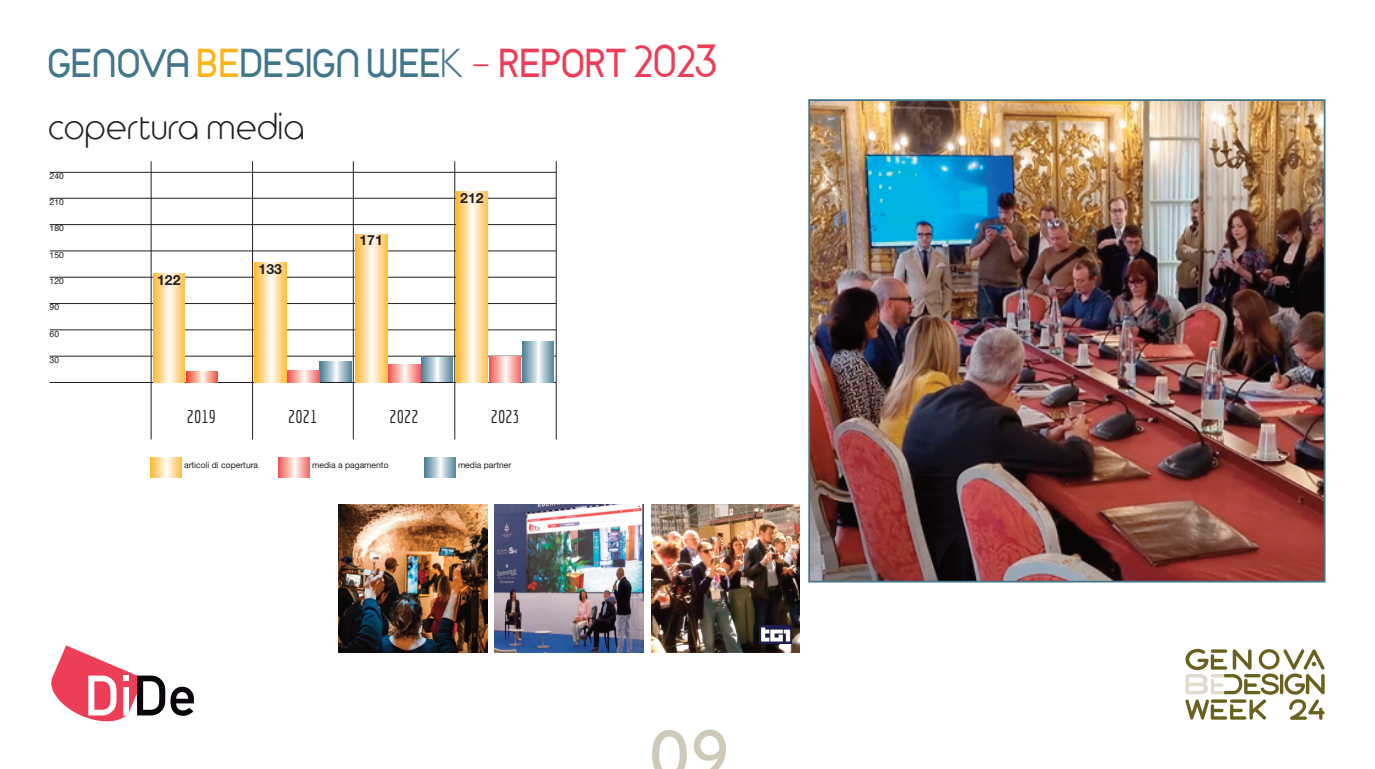
<style>
.page{position:relative;width:1375px;height:769px;background:#fff}
.page>*{position:absolute;margin:0;border:0;box-sizing:border-box;transform-origin:0 0}
.t1{font:500 70px "Brandon Grotesque";color:#cfc9b7}
.t2{font:700 38.5px "Time Burner";color:#41768b}
.t3{font:35px "Time Burner";color:#231f20}
.t4{font:17.85px "Economica";color:#231f20}
.t5{font:700 14px "Helvetica Neue LT Std";color:#231f20}
.t6{font:8.58px "Helvetica Neue LT Std";color:#231f20}
.t7{font:8.58px "Helvetica";color:#231f20}
.s1{color:#fbb416}
.s2{font-weight:400}
.s3{font-weight:400;color:#ee3d56}
.s4{color:#ee3d56}
</style>
<div class="page">
<svg style="left:1185px;top:649px;width:139px;height:71px"></svg>
<svg style="left:51px;top:645px;width:143px;height:76px"></svg>
<img style="left:811px;top:102px;width:511px;height:477px">
<div style="left:808px;top:99px;width:517px;height:483px;border:2px solid #41768b"></div>
<img style="left:494px;top:505px;width:149px;height:147px">
<img style="left:651px;top:505px;width:148px;height:147px">
<img style="left:338px;top:505px;width:149px;height:147px">
<svg style="left:320px;top:361px;width:31px;height:21px"></svg>
<svg style="left:421px;top:357px;width:31px;height:25px"></svg>
<svg style="left:150px;top:457px;width:32px;height:21px"></svg>
<svg style="left:278px;top:457px;width:32px;height:21px"></svg>
<svg style="left:424px;top:457px;width:31px;height:21px"></svg>
<hr style="left:50px;top:198px;width:506px;height:1px;background:#231f20">
<hr style="left:50px;top:224px;width:506px;height:1px;background:#231f20">
<hr style="left:50px;top:251px;width:506px;height:1px;background:#231f20">
<hr style="left:50px;top:277px;width:506px;height:1px;background:#231f20">
<hr style="left:50px;top:303px;width:506px;height:1px;background:#231f20">
<hr style="left:50px;top:329px;width:506px;height:1px;background:#231f20">
<hr style="left:50px;top:356px;width:506px;height:1px;background:#231f20">
<hr style="left:50px;top:172px;width:506px;height:1px;background:#231f20">
<hr style="left:151px;top:161px;width:1px;height:278px;background:#231f20">
<hr style="left:252px;top:161px;width:1px;height:278px;background:#231f20">
<hr style="left:353px;top:161px;width:1px;height:278px;background:#231f20">
<hr style="left:454px;top:161px;width:1px;height:278px;background:#231f20">
<hr style="left:556px;top:161px;width:1px;height:278px;background:#231f20">
<hr style="left:50px;top:382px;width:506px;height:1px;background:#231f20">
<svg style="left:153px;top:274px;width:32px;height:108px;background:#feda97"></svg>
<svg style="left:255px;top:263px;width:31px;height:119px;background:#fedb9a"></svg>
<svg style="left:356px;top:234px;width:31px;height:148px;background:#fedb9a"></svg>
<svg style="left:456px;top:192px;width:32px;height:190px;background:#fdda97"></svg>
<svg style="left:186px;top:371px;width:32px;height:11px"></svg>
<svg style="left:288px;top:370px;width:31px;height:12px"></svg>
<svg style="left:388px;top:365px;width:32px;height:17px"></svg>
<svg style="left:489px;top:357px;width:32px;height:25px"></svg>
<svg style="left:522px;top:341px;width:31px;height:41px"></svg>
<img style="left:759px;top:625px;width:32px;height:19px">
<h2 class="t2" style="left:49px;top:41px;width:671px">GENOVA <span class="s1">BE</span>DESIGN WEE<span class="s2">K</span> <span class="s3">-</span> <span class="s4">REPORT 2023</span></h2>
<h3 class="t3" style="left:50px;top:105px;width:258px">copertura media</h3>
<p class="t7" style="left:50px;top:172px;width:16px">240</p>
<p class="t7" style="left:50px;top:198px;width:16px">210</p>
<p class="t7" style="left:50px;top:225px;width:16px">180</p>
<p class="t7" style="left:50px;top:251px;width:16px">150</p>
<p class="t7" style="left:50px;top:277px;width:16px">120</p>
<p class="t7" style="left:50px;top:304px;width:11px">90</p>
<p class="t7" style="left:50px;top:330px;width:11px">60</p>
<p class="t7" style="left:50px;top:356px;width:11px">30</p>
<h3 class="t5" style="left:157px;top:275px;width:25px">122</h3>
<h3 class="t5" style="left:258px;top:264px;width:25px">133</h3>
<h3 class="t5" style="left:359px;top:235px;width:25px">171</h3>
<h3 class="t5" style="left:460px;top:193px;width:25px">212</h3>
<h3 class="t4" style="left:187px;top:406px;width:31px">2019</h3>
<h3 class="t4" style="left:288px;top:406px;width:31px">2021</h3>
<h3 class="t4" style="left:389px;top:406px;width:31px">2022</h3>
<h3 class="t4" style="left:490px;top:406px;width:31px">2023</h3>
<p class="t6" style="left:184px;top:462px;width:76px">articoli di copertura</p>
<p class="t6" style="left:312px;top:462px;width:78px">media a pagamento</p>
<p class="t6" style="left:458px;top:462px;width:55px">media partner</p>
<h1 class="t1" style="left:647px;top:729px;width:83px">09</h1>
</div>
